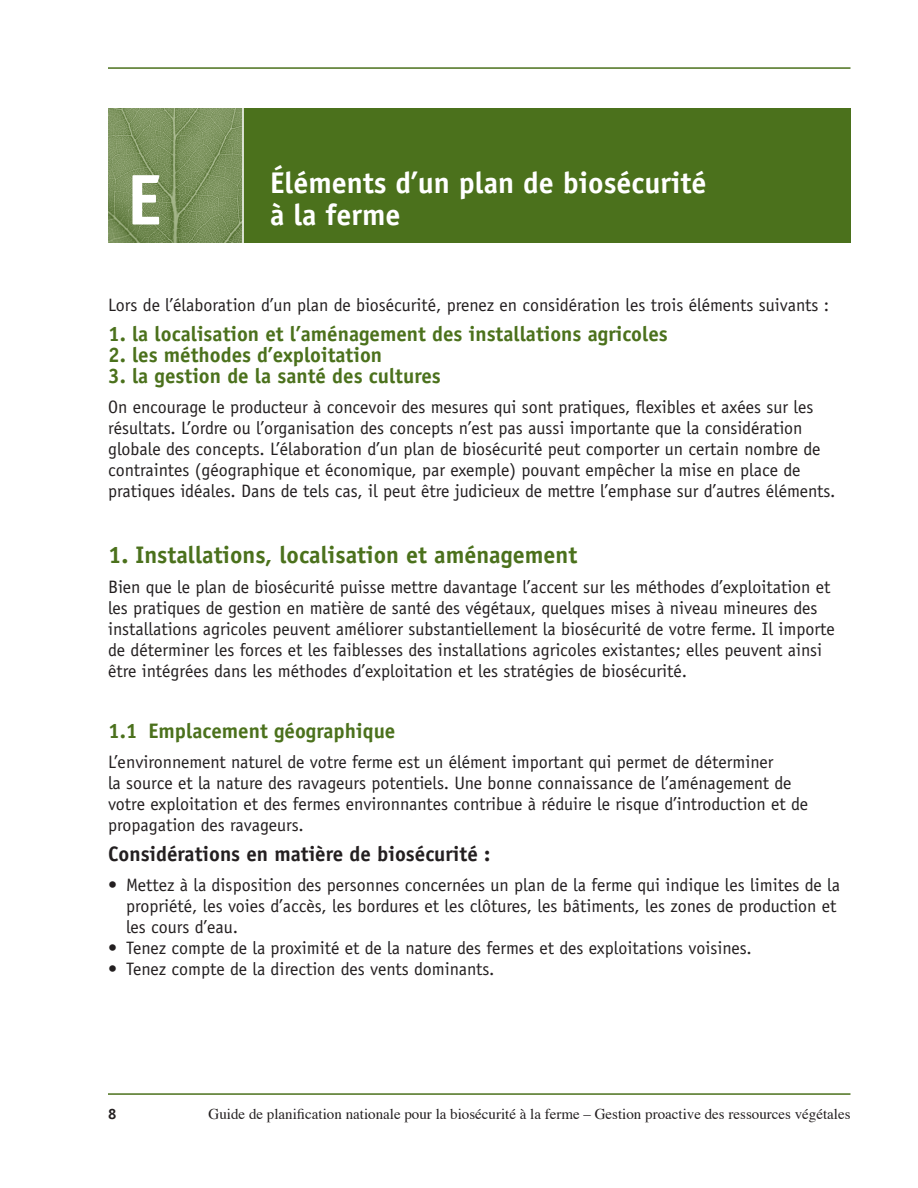
<style>
.page{position:relative;width:918px;height:1188px;background:#fff}
.page>*{position:absolute;margin:0;border:0;box-sizing:border-box;transform-origin:0 0}
.t1{font:700 72px "Officina Sans";color:#fff}
.t2{font:700 30px "Officina Sans";color:#fff}
.Sub_Head{font:700 24px "Officina Sans";color:#4b711c}
.Body_Text{font:700 21px "Officina Sans";color:#4b711c}
.Body_Text-2{font:700 21px "Officina Sans";color:#231f20}
.Sub_Sub_Head{font:700 21px "Officina Sans";color:#4b711c}
.Body_Text-3{font:18px/21px "Officina Sans";color:#231f20}
.Body_Bullet{font:18px/21px "Officina Sans";color:#231f20}
.t3{font:15px "Times";color:#231f20}
.t4{font:700 15px "Officina Sans";color:#231f20}
</style>
<div class="page">
<hr style="left:108px;top:1093px;width:742px;height:2px;background:#4b711c">
<hr style="left:108px;top:67px;width:742px;height:2px;background:#4b711c">
<div style="left:108px;top:108px;width:743px;height:135px;background:#4b711c"></div>
<img style="left:108px;top:108px;width:134px;height:135px">
<hr style="left:242px;top:108px;width:2px;height:135px;background:#fff">
<p class="t1" style="left:127px;top:155px;width:36px">E</p>
<p class="t2" style="left:270px;top:164px;width:438px">Éléments d’un plan de biosécurité</p>
<p class="t2" style="left:270px;top:196px;width:132px">à la ferme</p>
<p class="Body_Text-3" style="left:108px;top:294px;width:723px">Lors de l’élaboration d’un plan de biosécurité, prenez en considération les trois éléments suivants :</p>
<p class="Body_Text" style="left:108px;top:320px;width:561px">1. la localisation et l’aménagement des installations agricoles</p>
<p class="Body_Text" style="left:108px;top:341px;width:276px">2. les méthodes d’exploitation</p>
<p class="Body_Text" style="left:108px;top:362px;width:334px">3. la gestion de la santé des cultures</p>
<p class="Body_Text-3" style="left:108px;top:396px;width:729px">On encourage le producteur à concevoir des mesures qui sont pratiques, flexibles et axées sur les résultats. L’ordre ou l’organisation des concepts n’est pas aussi importante que la considération globale des concepts. L’élaboration d’un plan de biosécurité peut comporter un certain nombre de contraintes (géographique et économique, par exemple) pouvant empêcher la mise en place de pratiques idéales. Dans de tels cas, il peut être judicieux de mettre l’emphase sur d’autres éléments.</p>
<p class="Sub_Head" style="left:108px;top:539px;width:471px">1. Installations, localisation et aménagement</p>
<p class="Body_Text-3" style="left:108px;top:576px;width:728px">Bien que le plan de biosécurité puisse mettre davantage l’accent sur les méthodes d’exploitation et les pratiques de gestion en matière de santé des végétaux, quelques mises à niveau mineures des installations agricoles peuvent améliorer substantiellement la biosécurité de votre ferme. Il importe de déterminer les forces et les faiblesses des installations agricoles existantes; elles peuvent ainsi être intégrées dans les méthodes d’exploitation et les stratégies de biosécurité.</p>
<p class="Sub_Sub_Head" style="left:108px;top:718px;width:289px">1.1 Emplacement géographique</p>
<p class="Body_Text-3" style="left:108px;top:751px;width:702px">L’environnement naturel de votre ferme est un élément important qui permet de déterminer<br>la source et la nature des ravageurs potentiels. Une bonne connaissance de l’aménagement de votre exploitation et des fermes environnantes contribue à réduire le risque d’introduction et de propagation des ravageurs.</p>
<p class="Body_Text-2" style="left:108px;top:841px;width:384px">Considérations en matière de biosécurité :</p>
<p class="Body_Bullet" style="left:126px;top:874px;width:716px;text-indent:-18px">• Mettez à la disposition des personnes concernées un plan de la ferme qui indique les limites de la propriété, les voies d’accès, les bordures et les clôtures, les bâtiments, les zones de production et les cours d’eau.</p>
<p class="Body_Bullet" style="left:108px;top:937px;width:645px">• Tenez compte de la proximité et de la nature des fermes et des exploitations voisines.</p>
<p class="Body_Bullet" style="left:108px;top:958px;width:388px">• Tenez compte de la direction des vents dominants.</p>
<p class="t4" style="left:108px;top:1104px;width:10px">8</p>
<p class="t3" style="left:209px;top:1100px;width:643px">Guide de planification nationale pour la biosécurité à la ferme – Gestion proactive des ressources végétales</p>
</div>
